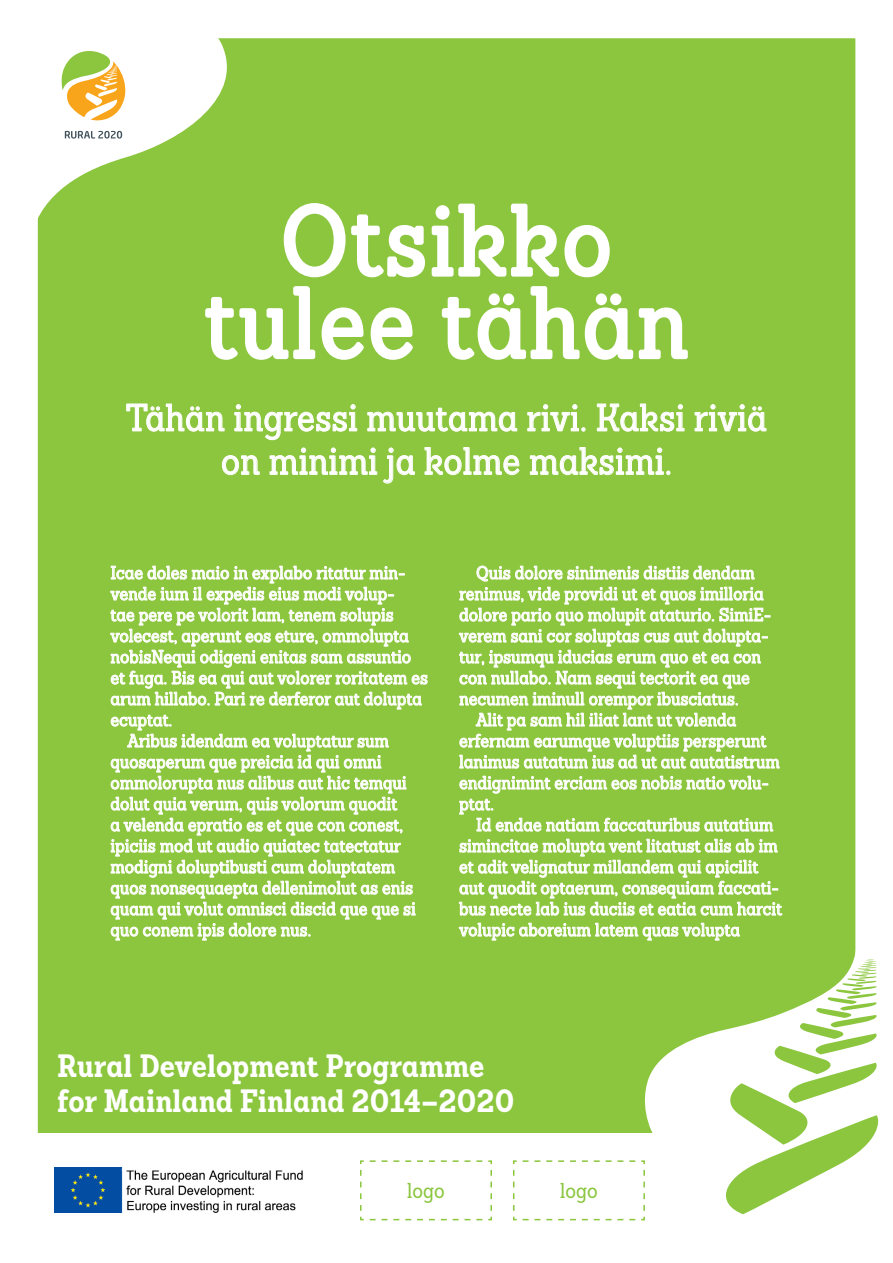
<style>
.page{position:relative;width:893px;height:1263px;background:#fff}
.page>*{position:absolute;margin:0;border:0;box-sizing:border-box;transform-origin:0 0}
.Otsikko{font:97.5px/82.5px "Sanchez Condensed";letter-spacing:.03em;color:#fff;text-align:center}
.Ingressi{font:37.5px/43.5px "Sanchez Condensed";letter-spacing:.01em;color:#fff;text-align:center}
.Maaseutu_2020{font:700 condensed 31.5px/34.5px "Sanchez";color:#fff}
.t1{font:21px "Sanchez Condensed";color:#8bc63e}
.Leipis_sisennetty{font:18px/21px "Sanchez Condensed";letter-spacing:.01em;color:#fff}
.Leipis{font:18px/21px "Sanchez Condensed";letter-spacing:.01em;color:#fff}
</style>
<div class="page">
<div style="left:19px;top:19px;width:855px;height:1213px;background:#8bc63e"></div>
<div style="left:0;top:0;width:893px;height:1251px;border:38px solid #fff"></div>
<div style="left:14px;top:1133px;width:879px;height:128px;background:#fff"></div>
<svg style="left:9px;top:0;width:237px;height:253px;fill:#fff"></svg>
<svg style="left:283px;top:203px;width:327px;height:75px"></svg>
<svg style="left:205px;top:286px;width:208px;height:74px"></svg>
<svg style="left:441px;top:286px;width:247px;height:74px"></svg>
<svg style="left:126px;top:403px;width:99px;height:29px"></svg>
<svg style="left:234px;top:404px;width:123px;height:36px"></svg>
<svg style="left:367px;top:407px;width:151px;height:25px"></svg>
<svg style="left:527px;top:404px;width:59px;height:28px"></svg>
<svg style="left:597px;top:403px;width:88px;height:29px"></svg>
<svg style="left:694px;top:404px;width:73px;height:28px"></svg>
<svg style="left:222px;top:455px;width:38px;height:20px"></svg>
<svg style="left:269px;top:447px;width:146px;height:37px"></svg>
<svg style="left:424px;top:447px;width:96px;height:28px"></svg>
<svg style="left:530px;top:447px;width:140px;height:28px"></svg>
<svg style="left:644px;top:933px;width:249px;height:200px"></svg>
<svg style="left:715px;top:959px;width:166px;height:255px"></svg>
<svg style="left:110px;top:566px;width:317px;height:143px"></svg>
<svg style="left:111px;top:715px;width:304px;height:225px"></svg>
<svg style="left:459px;top:566px;width:321px;height:202px"></svg>
<svg style="left:459px;top:776px;width:314px;height:55px"></svg>
<svg style="left:459px;top:839px;width:323px;height:76px"></svg>
<svg style="left:459px;top:923px;width:281px;height:17px"></svg>
<svg style="left:360px;top:1160px;width:132px;height:61px"></svg>
<svg style="left:513px;top:1160px;width:132px;height:61px"></svg>
<svg style="left:61px;top:49px;width:65px;height:72px"></svg>
<svg style="left:65px;top:131px;width:57px;height:8px"></svg>
<img style="left:54px;top:1168px;width:249px;height:45px">
<p class="Otsikko" style="left:205px;top:198px;width:485px">Otsikko tulee tähän</p>
<p class="Ingressi" style="left:126px;top:395px;width:642px">Tähän ingressi muutama rivi. Kaksi riviä on minimi ja kolme maksimi.</p>
<p class="Leipis" style="left:111px;top:562px;width:319px">Icae doles maio in explabo ritatur min&shy;vende ium il expedis eius modi volup-<br>tae pere pe volorit lam, tenem solupis volecest, aperunt eos eture, ommolupta nobisNequi odigeni enitas sam assuntio et fuga. Bis ea qui aut volorer roritatem es arum hillabo. Pari re derferor aut dolupta ecuptat.</p>
<p class="Leipis_sisennetty" style="left:111px;top:730px;width:307px;text-indent:17px">Aribus idendam ea voluptatur sum quosaperum que preicia id qui omni ommolorupta nus alibus aut hic temqui dolut quia verum, quis volorum quodit<br>a velenda epratio es et que con conest, ipiciis mod ut audio quiatec tatectatur modigni doluptibusti cum doluptatem quos nonsequaepta dellenimolut as enis quam qui volut omnisci discid que que si quo conem ipis dolore nus.</p>
<p class="Leipis_sisennetty" style="left:459px;top:562px;width:313px;text-indent:17px">Quis dolore sinimenis distiis dendam renimus, vide providi ut et quos imilloria dolore pario quo molupit ataturio. SimiE&shy;verem sani cor soluptas cus aut dolupta&shy;tur, ipsumqu iducias erum quo et ea con con nullabo. Nam sequi tectorit ea que necumen iminull orempor ibusciatus.</p>
<p class="Leipis_sisennetty" style="left:459px;top:709px;width:322px;text-indent:17px">Alit pa sam hil iliat lant ut volenda erfernam earumque voluptiis persperunt lanimus autatum ius ad ut aut autatistrum endignimint erciam eos nobis natio volu&shy;ptat.</p>
<p class="Leipis_sisennetty" style="left:459px;top:814px;width:324px;text-indent:17px">Id endae natiam faccaturibus autatium simincitae molupta vent litatust alis ab im et adit velignatur millandem qui apicilit aut quodit optaerum, consequiam faccati&shy;bus necte lab ius duciis et eatia cum harcit volupic aboreium latem quas volupta</p>
<p class="Maaseutu_2020" style="left:57px;top:1048px;width:459px">Rural Development Programme for Mainland Finland 2014–2020</p>
<p class="t1" style="left:407px;top:1177px;width:39px">logo</p>
<p class="t1" style="left:560px;top:1177px;width:39px">logo</p>
</div>
